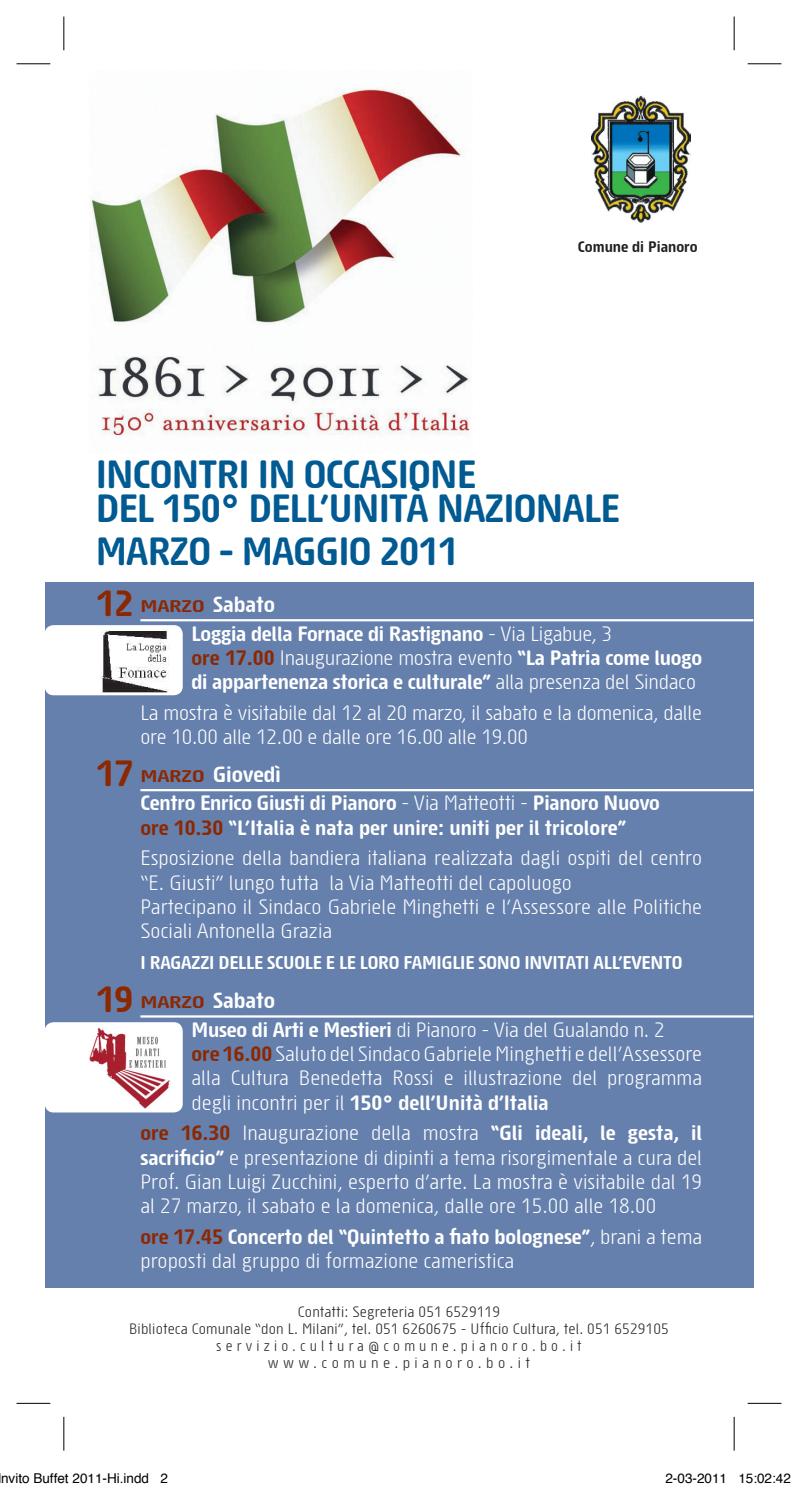
<style>
.page{position:relative;width:798px;height:1490px;background:#fff}
.page>*{position:absolute;margin:0;border:0;box-sizing:border-box;transform-origin:0 0}
.t1{font:700 38.25px "Sys";letter-spacing:-.02em;color:#015a92}
.t2{font:700 21.38px "Sys";color:#fff}
.t3{font:20.25px/24.3px "Sys";color:#fff}
.t4{font:700 20.25px/24.3px "Sys";letter-spacing:-.01em;color:#fff}
.t5{font:700 18px "Sys";color:#fff}
.t6{font:700 16.43px "Sys";letter-spacing:-.01em;color:#8b2802;scale:1.25 1}
.t7{font:700 14.85px "Sys";color:#231f20}
.t8{font:14.62px "Sys";letter-spacing:.01em;color:#231f20}
.t9{font:14.62px "Sys";letter-spacing:.3em;color:#231f20;scale:.95 1}
.t10{font:14.62px "Sys";letter-spacing:.3em;color:#231f20}
.t11{font:13.5px "Helvetica";color:#000}
.s1{font-size:35.32px}
.s2{font-weight:400}
.s3{color:#8b2802}
.s4{font-weight:700}
.s5{font-weight:700;color:#8b2802}
</style>
<div class="page">
<div style="left:45px;top:582px;width:708px;height:705px;background:#6580ad"></div>
<hr style="left:140px;top:1015px;width:613px;height:2px;background:#fff">
<div style="left:45px;top:1022px;width:138px;height:90px;background:#fff;border-radius:9px"></div>
<img style="left:89px;top:1028px;width:81px;height:81px">
<hr style="left:140px;top:619px;width:613px;height:2px;background:#fff">
<hr style="left:140px;top:789px;width:613px;height:2px;background:#fff">
<img style="left:591px;top:96px;width:98px;height:127px">
<div style="left:0;top:259px;width:340px;height:557px;background:#231f20;opacity:.75"></div>
<img style="left:89px;top:88px;width:381px;height:365px">
<hr style="left:17px;top:63px;width:33px;height:1px;background:#000">
<hr style="left:747px;top:63px;width:34px;height:1px;background:#000">
<hr style="left:17px;top:1403px;width:33px;height:1px;background:#000">
<hr style="left:747px;top:1403px;width:34px;height:1px;background:#000">
<hr style="left:63px;top:17px;width:1px;height:33px;background:#000">
<hr style="left:63px;top:1417px;width:1px;height:33px;background:#000">
<hr style="left:733px;top:17px;width:1px;height:33px;background:#000">
<hr style="left:733px;top:1417px;width:1px;height:33px;background:#000">
<p class="t7" style="left:577px;top:236px;width:121px">Comune di Pianoro</p>
<p class="t1" style="left:96px;top:449px;width:32px">Incontri</p>
<p class="t1" style="left:258px;top:449px;width:66px">in occasione</p>
<p class="t1" style="left:96px;top:482px;width:20px">del</p>
<p class="t1" style="left:162px;top:482px;width:106px">150° dell</p>
<p class="t1" style="left:320px;top:482px;width:164px">’Unità Nazionale</p>
<p class="t1" style="left:96px;top:526px;width:24px">marzo</p>
<p class="t1" style="left:219px;top:526px;width:45px">- maggio</p>
<p class="t1" style="left:379px;top:526px;width:80px">2011</p>
<p class="t6" style="left:96px;top:595px;width:69px"><span class="s1">12</span> MArzo</p>
<p class="t2" style="left:213px;top:590px;width:64px">Sabato</p>
<p class="t4" style="left:191px;top:620px;width:422px">Loggia della Fornace di Rastignano <span class="s2">- Via Ligabue, 3</span></p>
<p class="t4" style="left:191px;top:644px;width:512px"><span class="s3">ore 17.00</span> <span class="s2">Inaugurazione mostra evento</span> “La Patria come luogo di appartenenza storica e culturale” <span class="s2">alla presenza del Sindaco</span></p>
<p class="t3" style="left:140px;top:700px;width:563px">La mostra è visitabile dal 12 al 20 marzo, il sabato e la domenica, dalle ore 10.00 alle 12.00 e dalle ore 16.00 alle 19.00</p>
<p class="t6" style="left:96px;top:765px;width:69px"><span class="s1">17</span> MArzo</p>
<p class="t2" style="left:213px;top:760px;width:69px">Giovedì</p>
<p class="t4" style="left:140px;top:790px;width:521px">Centro Enrico Giusti di Pianoro <span class="s2">- Via Matteotti -</span> Pianoro Nuovo</p>
<p class="t4" style="left:140px;top:814px;width:487px"><span class="s3">ore 10.30</span> “L’Italia è nata per unire: uniti per il tricolore”</p>
<p class="t3" style="left:140px;top:845px;width:563px">Esposizione della bandiera italiana realizzata dagli ospiti del centro “E. Giusti” lungo tutta la Via Matteotti del capoluogo</p>
<p class="t3" style="left:140px;top:894px;width:563px">Partecipano il Sindaco Gabriele Minghetti e l’Assessore alle Politiche<br>Sociali Antonella Grazia</p>
<p class="t5" style="left:140px;top:950px;width:20px">I ragazzi</p>
<p class="t5" style="left:218px;top:950px;width:10px">delle</p>
<p class="t5" style="left:267px;top:950px;width:10px">scuole</p>
<p class="t5" style="left:326px;top:950px;width:45px">ele loro</p>
<p class="t5" style="left:403px;top:950px;width:10px">famiglie</p>
<p class="t5" style="left:478px;top:950px;width:12px">sono</p>
<p class="t5" style="left:524px;top:950px;width:9px">invitati</p>
<p class="t5" style="left:593px;top:950px;width:40px">all’evento</p>
<p class="t6" style="left:96px;top:991px;width:69px"><span class="s1">19</span> MArzo</p>
<p class="t2" style="left:213px;top:986px;width:64px">Sabato</p>
<p class="t3" style="left:191px;top:1016px;width:474px"><span class="s4">Museo di Arti e Mestieri</span> di Pianoro - Via del Gualando n. 2</p>
<p class="t3" style="left:191px;top:1041px;width:512px;text-align:justify"><span class="s5">ore 16.00</span> Saluto del Sindaco Gabriele Minghetti e dell’Assessore alla Cultura Benedetta Rossi e illustrazione del programma degli incontri per il <span class="s4">150° dell’Unità d’Italia</span></p>
<p class="t3" style="left:140px;top:1120px;width:563px;text-align:justify"><span class="s5">ore 16.30</span> Inaugurazione della mostra <span class="s4">“Gli ideali, le gesta, il sacrificio”</span> e presentazione di dipinti a tema risorgimentale a cura del Prof. Gian Luigi Zucchini, esperto d’arte. La mostra è visitabile dal 19 al 27 marzo, il sabato e la domenica, dalle ore 15.00 alle 18.00</p>
<p class="t3" style="left:140px;top:1224px;width:563px"><span class="s5">ore 17.45</span> <span class="s4">Concerto del “Quintetto a fiato bolognese”</span>, brani a tema proposti dal gruppo di formazione cameristica</p>
<p class="t8" style="left:298px;top:1302px;width:203px">Contatti: Segreteria 051 6529119</p>
<p class="t8" style="left:129px;top:1319px;width:541px">Biblioteca Comunale “don L. Milani”, tel. 051 6260675 - Ufficio Cultura, tel. 051 6529105</p>
<p class="t9" style="left:216px;top:1336px;width:386px">servizio.cultura@comune.pianoro.bo.it</p>
<p class="t10" style="left:268px;top:1353px;width:263px">www.comune.pianoro.bo.it</p>
<p class="t11" style="left:1px;top:1467px;width:168px">nvito Buffet 2011-Hi.indd 2</p>
<p class="t11" style="left:665px;top:1467px;width:127px">2-03-2011 15:02:42</p>
</div>
